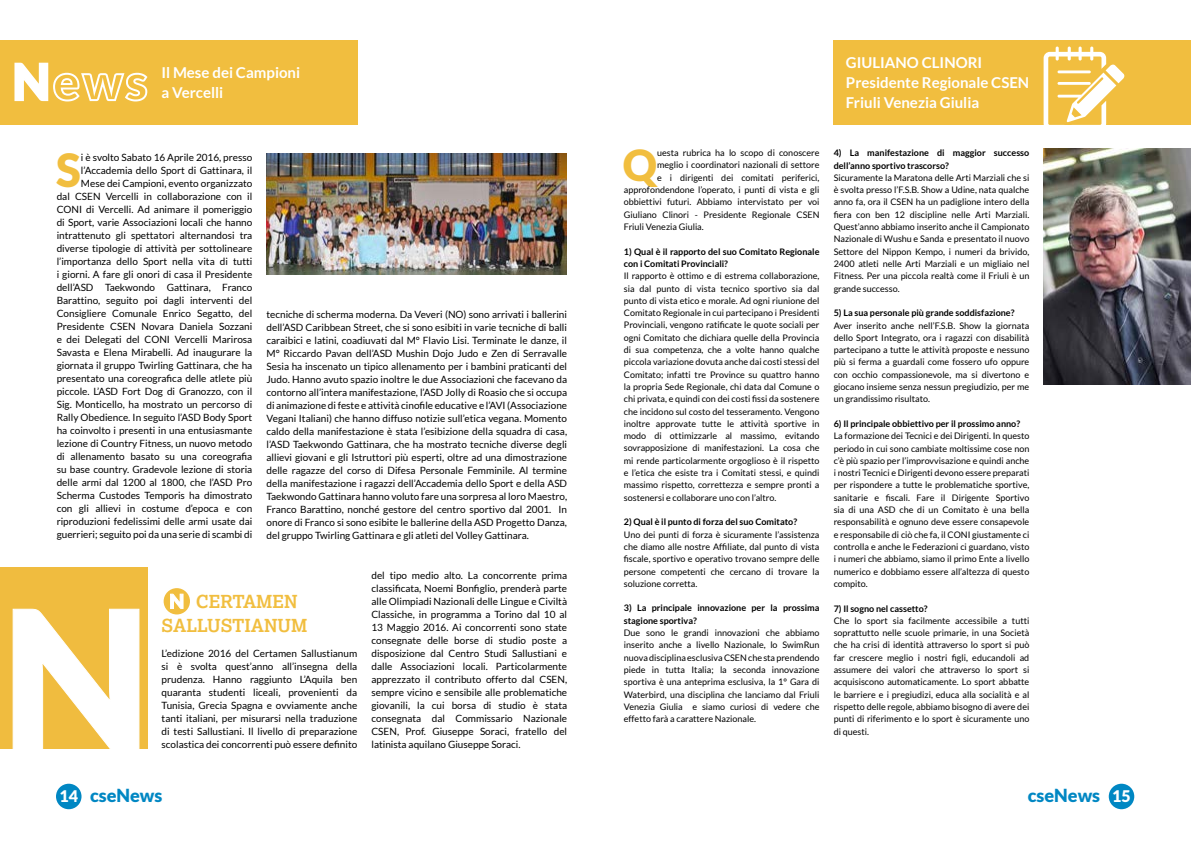
<style>
.page{position:relative;width:1191px;height:842px;background:#fff}
.page>*{position:absolute;margin:0;border:0;box-sizing:border-box;transform-origin:0 0}
.t1{font:900 45.7px "Lato";color:#f1be3f}
.t2{font:900 42.8px "Lato";color:#f1be3f}
.t3{font:700 18px/24px "Lexia Da Ma";color:#f1be3f}
.t4{font:900 18px "Lato";color:#0087c3}
.t5{font:700 15px/20px "Lato";color:#fff}
.t6{font:10px/13px "Lato";color:#000;text-align:justify}
.t7{font:9px/12.3px "Lato";color:#000;text-align:justify}
.t8{font:700 9px/12.3px "Lato";color:#000}
.s1{font-size:16px;color:#fff}
</style>
<div class="page">
<div style="left:833px;top:40px;width:358px;height:84px;background:#f1be3f"></div>
<svg style="left:1043px;top:47px;width:81px;height:78px"></svg>
<img style="left:266px;top:153px;width:301px;height:122px">
<div style="left:162px;top:587px;width:30px;height:30px;border:2px solid #fff;border-radius:50%"></div>
<svg style="left:163px;top:587px;width:28px;height:28px"></svg>
<div style="left:162px;top:586px;width:30px;height:30px;border:2px solid #fff;border-radius:50%"></div>
<svg style="left:169px;top:593px;width:16px;height:16px"></svg>
<div style="left:0;top:567px;width:147px;height:181px;background:#f0bc3f"></div>
<svg style="left:12px;top:608px;width:128px;height:141px"></svg>
<div style="left:0;top:40px;width:357px;height:84px;background:#f1be3f"></div>
<svg style="left:14px;top:63px;width:133px;height:38px"></svg>
<img style="left:1043px;top:149px;width:148px;height:235px">
<div style="left:56px;top:784px;width:25px;height:25px;background:#0087c3;border-radius:50%"></div>
<div style="left:1108px;top:784px;width:26px;height:25px;background:#0087c3;border-radius:50%"></div>
<h3 class="t5" style="left:161px;top:62px;width:140px">Il Mese dei Campioni a Vercelli</h3>
<h1 class="t1" style="left:56px;top:144px;width:26px">S</h1>
<p class="t6" style="left:57px;top:151px;width:197px;text-align:right">i è svolto Sabato 16 Aprile 2016, presso l’Accademia dello Sport di Gattinara, il Mese dei Campioni, evento organizzato<br>dal CSEN Vercelli in collaborazione con il CONI di Vercelli. Ad animare il pomeriggio di Sport, varie Associazioni locali che hanno intrattenuto gli spettatori alternandosi tra diverse tipologie di attività per sottolineare l’importanza dello Sport nella vita di tutti i giorni. A fare gli onori di casa il Presidente dell’ASD Taekwondo Gattinara, Franco Barattino, seguito poi dagli interventi del Consigliere Comunale Enrico Segatto, del Presidente CSEN Novara Daniela Sozzani e dei Delegati del CONI Vercelli Marirosa Savasta e Elena Mirabelli. Ad inaugurare la giornata il gruppo Twirling Gattinara, che ha presentato una coreografica delle atlete più piccole. L’ASD Fort Dog di Granozzo, con il Sig. Monticello, ha mostrato un percorso di Rally Obedience. In seguito l’ASD Body Sport ha coinvolto i presenti in una entusiasmante lezione di Country Fitness, un nuovo metodo di allenamento basato su una coreografia su base country. Gradevole lezione di storia delle armi dal 1200 al 1800, che l’ASD Pro Scherma Custodes Temporis ha dimostrato con gli allievi in costume d’epoca e con riproduzioni fedelissimi delle armi usate dai guerrieri; seguito poi da una serie di scambi di</p>
<p class="t6" style="left:266px;top:307px;width:302px">tecniche di scherma moderna. Da Veveri (NO) sono arrivati i ballerini dell’ASD Caribbean Street, che si sono esibiti in varie tecniche di balli caraibici e latini, coadiuvati dal M° Flavio Lisi. Terminate le danze, il M° Riccardo Pavan dell’ASD Mushin Dojo Judo e Zen di Serravalle Sesia ha inscenato un tipico allenamento per i bambini praticanti del Judo. Hanno avuto spazio inoltre le due Associazioni che facevano da contorno all’intera manifestazione, l’ASD Jolly di Roasio che si occupa di animazione di feste e attività cinofile educative e l’AVI (Associazione Vegani Italiani) che hanno diffuso notizie sull’etica vegana. Momento caldo della manifestazione è stata l’esibizione della squadra di casa, l’ASD Taekwondo Gattinara, che ha mostrato tecniche diverse degli allievi giovani e gli Istruttori più esperti, oltre ad una dimostrazione delle ragazze del corso di Difesa Personale Femminile. Al termine della manifestazione i ragazzi dell’Accademia dello Sport e della ASD Taekwondo Gattinara hanno voluto fare una sorpresa al loro Maestro, Franco Barattino, nonché gestore del centro sportivo dal 2001. In onore di Franco si sono esibite le ballerine della ASD Progetto Danza, del gruppo Twirling Gattinara e gli atleti del Volley Gattinara.</p>
<h3 class="t3" style="left:162px;top:590px;width:147px;text-indent:34px">CERTAMEN<br>SALLUSTIANUM</h3>
<p class="t6" style="left:162px;top:647px;width:197px">L’edizione 2016 del Certamen Sallustianum si è svolta quest’anno all’insegna della prudenza. Hanno raggiunto L’Aquila ben quaranta studenti liceali, provenienti da Tunisia, Grecia Spagna e ovviamente anche tanti italiani, per misurarsi nella traduzione di testi Sallustiani. Il livello di preparazione scolastica dei concorrenti può essere definito</p>
<p class="t6" style="left:371px;top:569px;width:197px">del tipo medio alto. La concorrente prima classificata, Noemi Bonfiglio, prenderà parte alle Olimpiadi Nazionali delle Lingue e Civiltà Classiche, in programma a Torino dal 10 al 13 Maggio 2016. Ai concorrenti sono state consegnate delle borse di studio poste a disposizione dal Centro Studi Sallustiani e dalle Associazioni locali. Particolarmente apprezzato il contributo offerto dal CSEN, sempre vicino e sensibile alle problematiche giovanili, la cui borsa di studio è stata consegnata dal Commissario Nazionale CSEN, Prof. Giuseppe Soraci, fratello del latinista aquilano Giuseppe Soraci.</p>
<h3 class="t5" style="left:846px;top:53px;width:185px">GIULIANO CLINORI<br>Presidente Regionale CSEN<br>Friuli Venezia Giulia</h3>
<h2 class="t2" style="left:623px;top:140px;width:36px">Q</h2>
<p class="t7" style="left:657px;top:147px;width:164px">uesta rubrica ha lo scopo di conoscere</p>
<p class="t7" style="left:657px;top:159px;width:164px">meglio i coordinatori nazionali di settore</p>
<p class="t7" style="left:657px;top:171px;width:164px">e i dirigenti dei comitati periferici,</p>
<p class="t7" style="left:624px;top:184px;width:197px">approfondendone l’operato, i punti di vista e gli</p>
<p class="t7" style="left:624px;top:196px;width:197px">obbiettivi futuri. Abbiamo intervistato per voi</p>
<p class="t7" style="left:624px;top:208px;width:197px">Giuliano Clinori - Presidente Regionale CSEN</p>
<p class="t7" style="left:624px;top:220px;width:81px">Friuli Venezia Giulia.</p>
<p class="t8" style="left:624px;top:245px;width:197px">1) Qual è il rapporto del suo Comitato Regionale con i Comitati Provinciali?</p>
<p class="t7" style="left:624px;top:270px;width:197px">Il rapporto è ottimo e di estrema collaborazione, sia dal punto di vista tecnico sportivo sia dal punto di vista etico e morale. Ad ogni riunione del Comitato Regionale in cui partecipano i Presidenti Provinciali, vengono ratificate le quote sociali per ogni Comitato che dichiara quelle della Provincia di sua competenza, che a volte hanno qualche piccola variazione dovuta anche dai costi stessi del Comitato; infatti tre Province su quattro hanno la propria Sede Regionale, chi data dal Comune o chi privata, e quindi con dei costi fissi da sostenere che incidono sul costo del tesseramento. Vengono inoltre approvate tutte le attività sportive in modo di ottimizzarle al massimo, evitando sovrapposizione di manifestazioni. La cosa che mi rende particolarmente orgoglioso è il rispetto e l’etica che esiste tra i Comitati stessi, e quindi massimo rispetto, correttezza e sempre pronti a sostenersi e collaborare uno con l’altro.</p>
<p class="t8" style="left:624px;top:516px;width:175px">2) Qual è il punto di forza del suo Comitato?</p>
<p class="t7" style="left:624px;top:528px;width:197px">Uno dei punti di forza è sicuramente l’assistenza che diamo alle nostre Affiliate, dal punto di vista fiscale, sportivo e operativo trovano sempre delle persone competenti che cercano di trovare la soluzione corretta.</p>
<p class="t8" style="left:624px;top:602px;width:197px">3) La principale innovazione per la prossima stagione sportiva?</p>
<p class="t7" style="left:624px;top:626px;width:197px">Due sono le grandi innovazioni che abbiamo inserito anche a livello Nazionale, lo SwimRun nuova disciplina esclusiva CSEN che sta prendendo piede in tutta Italia; la seconda innovazione sportiva è una anteprima esclusiva, la 1° Gara di Waterbird, una disciplina che lanciamo dal Friuli Venezia Giulia e siamo curiosi di vedere che effetto farà a carattere Nazionale.</p>
<p class="t8" style="left:833px;top:147px;width:197px">4) La manifestazione di maggior successo dell’anno sportivo trascorso?</p>
<p class="t7" style="left:833px;top:171px;width:197px">Sicuramente la Maratona delle Arti Marziali che si è svolta presso l’F.S.B. Show a Udine, nata qualche anno fa, ora il CSEN ha un padiglione intero della fiera con ben 12 discipline nelle Arti Marziali.<br>Quest’anno abbiamo inserito anche il Campionato Nazionale di Wushu e Sanda e presentato il nuovo Settore del Nippon Kempo, i numeri da brivido, 2400 atleti nelle Arti Marziali e un migliaio nel Fitness. Per una piccola realtà come il Friuli è un grande successo.</p>
<p class="t8" style="left:833px;top:307px;width:182px">5) La sua personale più grande soddisfazione?</p>
<p class="t7" style="left:833px;top:319px;width:197px">Aver inserito anche nell’F.S.B. Show la giornata dello Sport Integrato, ora i ragazzi con disabilità partecipano a tutte le attività proposte e nessuno più si ferma a guardali come fossero ufo oppure con occhio compassionevole, ma si divertono e giocano insieme senza nessun pregiudizio, per me un grandissimo risultato.</p>
<p class="t8" style="left:833px;top:417px;width:188px">6) Il principale obbiettivo per il prossimo anno?</p>
<p class="t7" style="left:833px;top:430px;width:197px">La formazione dei Tecnici e dei Dirigenti. In questo periodo in cui sono cambiate moltissime cose non c’è più spazio per l’improvvisazione e quindi anche i nostri Tecnici e Dirigenti devono essere preparati per rispondere a tutte le problematiche sportive, sanitarie e fiscali. Fare il Dirigente Sportivo sia di una ASD che di un Comitato è una bella responsabilità e ognuno deve essere consapevole e responsabile di ciò che fa, il CONI giustamente ci controlla e anche le Federazioni ci guardano, visto i numeri che abbiamo, siamo il primo Ente a livello numerico e dobbiamo essere all’altezza di questo compito.</p>
<p class="t8" style="left:833px;top:602px;width:95px">7) Il sogno nel cassetto?</p>
<p class="t7" style="left:833px;top:614px;width:197px">Che lo sport sia facilmente accessibile a tutti soprattutto nelle scuole primarie, in una Società che ha crisi di identità attraverso lo sport si può far crescere meglio i nostri figli, educandoli ad assumere dei valori che attraverso lo sport si acquisiscono automaticamente. Lo sport abbatte le barriere e i pregiudizi, educa alla socialità e al rispetto delle regole, abbiamo bisogno di avere dei punti di riferimento e lo sport è sicuramente uno di questi.</p>
<h3 class="t4" style="left:59px;top:785px;width:104px"><span class="s1">14</span> cseNews</h3>
<h3 class="t4" style="left:1027px;top:785px;width:104px">cseNews <span class="s1">15</span></h3>
</div>
